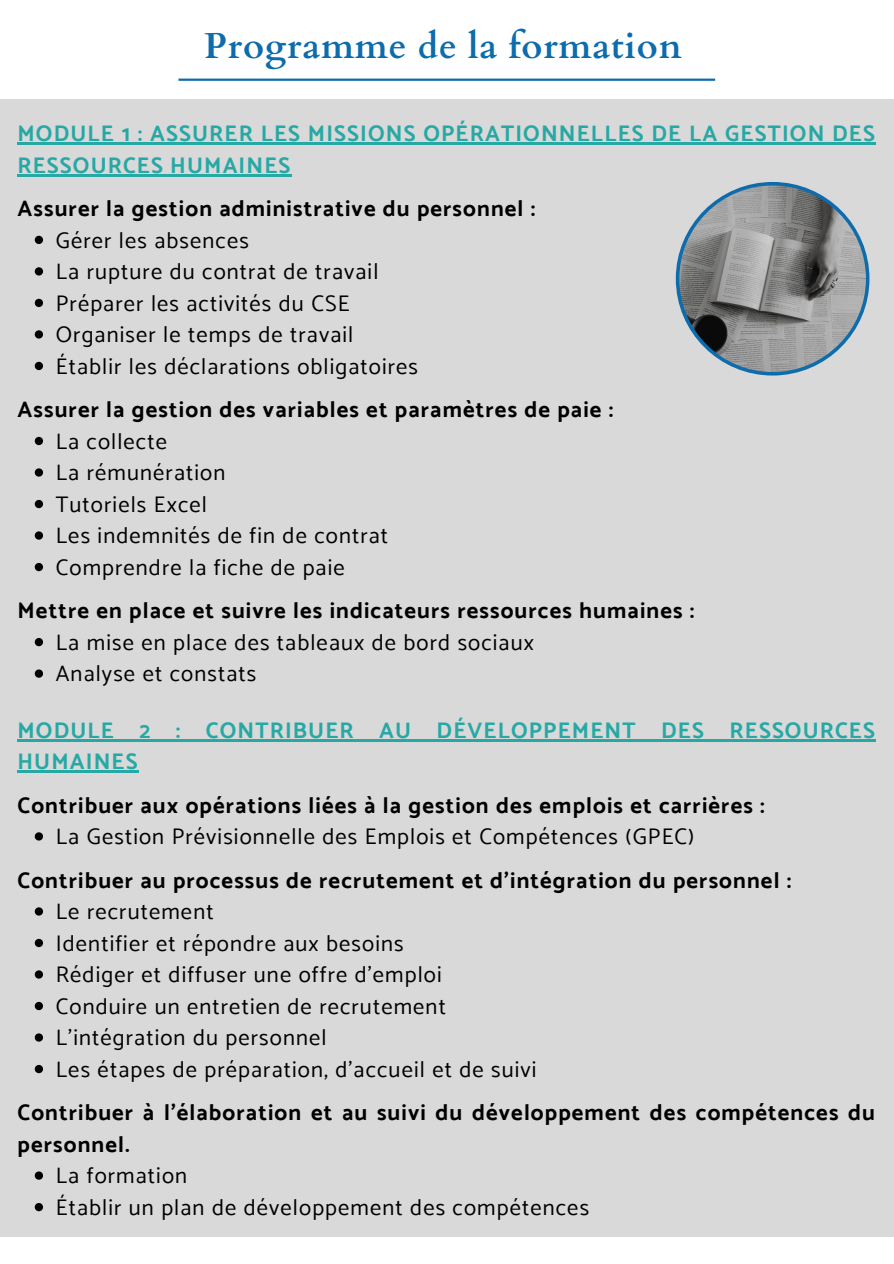
<style>
.page{position:relative;width:894px;height:1264px;background:#fff}
.page>*{position:absolute;margin:0;border:0;box-sizing:border-box;transform-origin:0 0}
.t1{font:700 36px "Cardo";letter-spacing:.02em;color:#0d6cac}
.t2{font:22.5px "Catamaran";letter-spacing:.05em;color:#000}
.t3{font:700 22.5px/31.5px "Catamaran";letter-spacing:.05em;color:#000}
.t4{font:700 22.5px/31.5px "Catamaran";letter-spacing:.05em;color:#26a8a5}
</style>
<div class="page">
<hr style="left:178px;top:79px;width:537px;height:2px;background:#0d6cac">
<div style="left:0;top:99px;width:893px;height:1138px;background:#d9d9d9"></div>
<hr style="left:17px;top:143px;width:858px;height:2px;background:#26a8a5">
<hr style="left:17px;top:174px;width:274px;height:2px;background:#26a8a5">
<svg style="left:35px;top:236px;width:8px;height:8px"></svg>
<svg style="left:35px;top:267px;width:8px;height:8px"></svg>
<svg style="left:35px;top:299px;width:8px;height:8px"></svg>
<svg style="left:35px;top:330px;width:8px;height:8px"></svg>
<svg style="left:35px;top:362px;width:8px;height:8px"></svg>
<svg style="left:35px;top:437px;width:8px;height:8px"></svg>
<svg style="left:35px;top:468px;width:8px;height:8px"></svg>
<svg style="left:35px;top:500px;width:8px;height:8px"></svg>
<svg style="left:35px;top:531px;width:8px;height:8px"></svg>
<svg style="left:35px;top:563px;width:8px;height:8px"></svg>
<svg style="left:35px;top:638px;width:8px;height:8px"></svg>
<svg style="left:35px;top:669px;width:8px;height:8px"></svg>
<hr style="left:17px;top:739px;width:858px;height:2px;background:#26a8a5">
<hr style="left:17px;top:770px;width:122px;height:3px;background:#26a8a5">
<svg style="left:35px;top:832px;width:8px;height:8px"></svg>
<svg style="left:35px;top:907px;width:8px;height:8px"></svg>
<svg style="left:35px;top:938px;width:8px;height:9px"></svg>
<svg style="left:35px;top:970px;width:8px;height:8px"></svg>
<svg style="left:35px;top:1001px;width:8px;height:9px"></svg>
<svg style="left:35px;top:1033px;width:8px;height:8px"></svg>
<svg style="left:35px;top:1065px;width:8px;height:8px"></svg>
<svg style="left:35px;top:1171px;width:8px;height:8px"></svg>
<svg style="left:35px;top:1203px;width:8px;height:8px"></svg>
<svg style="left:675px;top:182px;width:194px;height:193px"></svg>
<h1 class="t1" style="left:204px;top:22px;width:479px">Programme de la formation</h1>
<h2 class="t4" style="left:17px;top:118px;width:858px">MODULE 1 : ASSURER LES MISSIONS OPÉRATIONNELLES DE LA GESTION DES<br>RESSOURCES HUMAINES</h2>
<h3 class="t3" style="left:17px;top:193px;width:519px">Assurer la gestion administrative du personnel :</h3>
<p class="t2" style="left:56px;top:227px;width:194px">Gérer les absences</p>
<p class="t2" style="left:56px;top:258px;width:324px">La rupture du contrat de travail</p>
<p class="t2" style="left:56px;top:290px;width:295px">Préparer les activités du CSE</p>
<p class="t2" style="left:56px;top:321px;width:299px">Organiser le temps de travail</p>
<p class="t2" style="left:56px;top:353px;width:364px">Établir les déclarations obligatoires</p>
<h3 class="t3" style="left:17px;top:394px;width:597px">Assurer la gestion des variables et paramètres de paie :</h3>
<p class="t2" style="left:56px;top:428px;width:113px">La collecte</p>
<p class="t2" style="left:56px;top:459px;width:171px">La rémunération</p>
<p class="t2" style="left:56px;top:491px;width:152px">Tutoriels Excel</p>
<p class="t2" style="left:56px;top:522px;width:334px">Les indemnités de fin de contrat</p>
<p class="t2" style="left:56px;top:554px;width:290px">Comprendre la fiche de paie</p>
<h3 class="t3" style="left:17px;top:595px;width:678px">Mettre en place et suivre les indicateurs ressources humaines :</h3>
<p class="t2" style="left:56px;top:629px;width:479px">La mise en place des tableaux de bord sociaux</p>
<p class="t2" style="left:56px;top:660px;width:202px">Analyse et constats</p>
<h2 class="t4" style="left:17px;top:714px;width:858px">MODULE 2 : CONTRIBUER AU DÉVELOPPEMENT DES RESSOURCES<br>HUMAINES</h2>
<h3 class="t3" style="left:17px;top:789px;width:748px">Contribuer aux opérations liées à la gestion des emplois et carrières :</h3>
<p class="t2" style="left:56px;top:823px;width:639px">La Gestion Prévisionnelle des Emplois et Compétences (GPEC)</p>
<h3 class="t3" style="left:17px;top:864px;width:775px">Contribuer au processus de recrutement et d’intégration du personnel :</h3>
<p class="t2" style="left:56px;top:898px;width:159px">Le recrutement</p>
<p class="t2" style="left:56px;top:929px;width:349px">Identifier et répondre aux besoins</p>
<p class="t2" style="left:56px;top:961px;width:387px">Rédiger et diffuser une offre d'emploi</p>
<p class="t2" style="left:56px;top:992px;width:391px">Conduire un entretien de recrutement</p>
<p class="t2" style="left:56px;top:1024px;width:272px">L'intégration du personnel</p>
<p class="t2" style="left:56px;top:1055px;width:482px">Les étapes de préparation, d’accueil et de suivi</p>
<h3 class="t3" style="left:17px;top:1096px;width:858px">Contribuer à l’élaboration et au suivi du développement des compétences du personnel.</h3>
<p class="t2" style="left:56px;top:1162px;width:133px">La formation</p>
<p class="t2" style="left:56px;top:1193px;width:534px">Établir un plan de développement des compétences</p>
</div>
